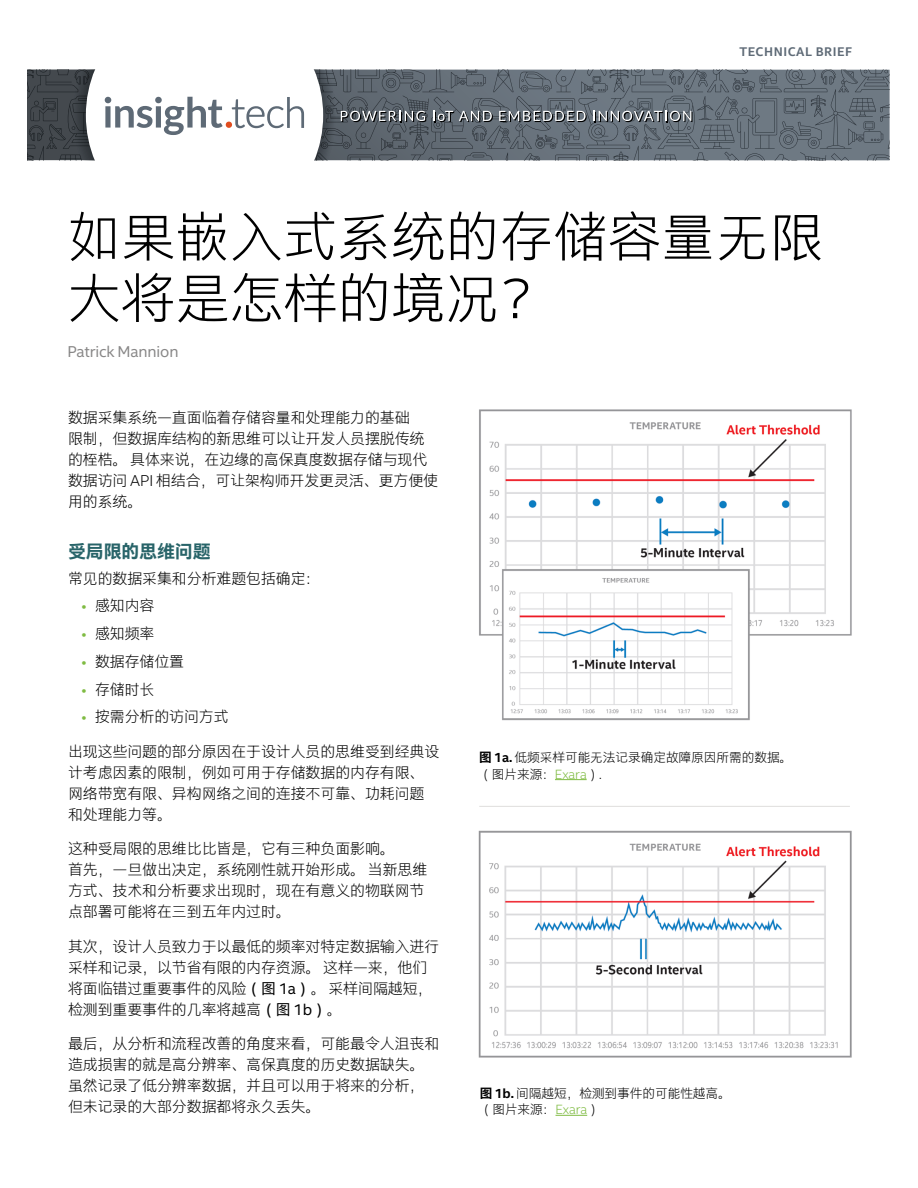
<style>
.page{position:relative;width:918px;height:1188px;background:#fff}
.page>*{position:absolute;margin:0;border:0;box-sizing:border-box;transform-origin:0 0}
.t1{font:300 54px/61.5px "Intel Clear Hans";color:#000}
.t2{font:700 18px "Intel Clear Hans";letter-spacing:-.01em;color:#286469}
.t3{font:300 15px/21px "Intel Clear Hans";letter-spacing:-.01em;color:#000}
.t4{font:15px "Intel Clear Hans";letter-spacing:-.01em;color:#888787}
.t5{font:300 12.75px/16.5px "Intel Clear Hans";letter-spacing:-.01em;color:#000}
.t6{font:700 12px "Intel Clear Hans";letter-spacing:.05em;color:#5f6b77}
.s1{color:#7fbb42}
.s2{font-weight:400}
.s3{font-weight:700}
</style>
<div class="page">
<svg style="left:27px;top:70px;width:863px;height:90px;background:#616a74"></svg>
<svg style="left:433px;top:111px;width:60px;height:11px"></svg>
<svg style="left:499px;top:111px;width:88px;height:11px"></svg>
<svg style="left:593px;top:111px;width:99px;height:11px"></svg>
<svg style="left:72px;top:70px;width:354px;height:90px"></svg>
<img style="left:479px;top:409px;width:373px;height:312px">
<hr style="left:555px;top:779px;width:32px;height:1px;background:#7fbb42">
<hr style="left:479px;top:806px;width:371px;height:1px;background:#dfdedd">
<hr style="left:556px;top:1115px;width:31px;height:1px;background:#7fbb42">
<img style="left:478px;top:830px;width:374px;height:228px">
<p class="t6" style="left:739px;top:44px;width:114px">TECHNICAL BRIEF</p>
<h1 class="t1" style="left:68px;top:207px;width:757px">如果嵌入式系统的存储容量无限大将是怎样的境况？</h1>
<p class="t4" style="left:68px;top:343px;width:113px">Patrick Mannion</p>
<p class="t3" style="left:68px;top:408px;width:372px">数据采集系统一直面临着存储容量和处理能力的基础<br>限制，但数据库结构的新思维可以让开发人员摆脱传统的桎梏。 具体来说，在边缘的高保真度数据存储与现代数据访问 API 相结合，可让架构师开发更灵活、更方便使用的系统。</p>
<p class="t2" style="left:68px;top:541px;width:144px">受局限的思维问题</p>
<p class="t3" style="left:68px;top:568px;width:254px">常见的数据采集和分析难题包括确定：</p>
<p class="t3" style="left:82px;top:596px;width:75px"><span class="s1">•</span> 感知内容</p>
<p class="t3" style="left:82px;top:623px;width:75px"><span class="s1">•</span> 感知频率</p>
<p class="t3" style="left:82px;top:651px;width:104px"><span class="s1">•</span> 数据存储位置</p>
<p class="t3" style="left:82px;top:679px;width:75px"><span class="s1">•</span> 存储时长</p>
<p class="t3" style="left:82px;top:707px;width:149px"><span class="s1">•</span> 按需分析的访问方式</p>
<p class="t3" style="left:68px;top:741px;width:373px">出现这些问题的部分原因在于设计人员的思维受到经典设计考虑因素的限制，例如可用于存储数据的内存有限、网络带宽有限、异构网络之间的连接不可靠、功耗问题和处理能力等。</p>
<p class="t3" style="left:68px;top:839px;width:361px">这种受局限的思维比比皆是，它有三种负面影响。<br>首先，一旦做出决定，系统刚性就开始形成。 当新思维方式、技术和分析要求出现时，现在有意义的物联网节点部署可能将在三到五年内过时。</p>
<p class="t3" style="left:68px;top:936px;width:373px">其次，设计人员致力于以最低的频率对特定数据输入进行采样和记录，以节省有限的内存资源。 这样一来，他们将面临错过重要事件的风险<span class="s2">（图 1a）</span>。 采样间隔越短，检测到重要事件的几率将越高<span class="s2">（图 1b）</span>。</p>
<p class="t3" style="left:68px;top:1034px;width:373px">最后，从分析和流程改善的角度来看，可能最令人沮丧和造成损害的就是高分辨率、高保真度的历史数据缺失。虽然记录了低分辨率数据，并且可以用于将来的分析，但未记录的大部分数据都将永久丢失。</p>
<p class="t5" style="left:479px;top:750px;width:315px"><span class="s3">图 1a.</span> 低频采样可能无法记录确定故障原因所需的数据。（图片来源：<span class="s1">Exara</span>）.</p>
<p class="t5" style="left:480px;top:1085px;width:253px"><span class="s3">图 1b.</span> 间隔越短，检测到事件的可能性越高。（图片来源：<span class="s1">Exara</span>）</p>
</div>
